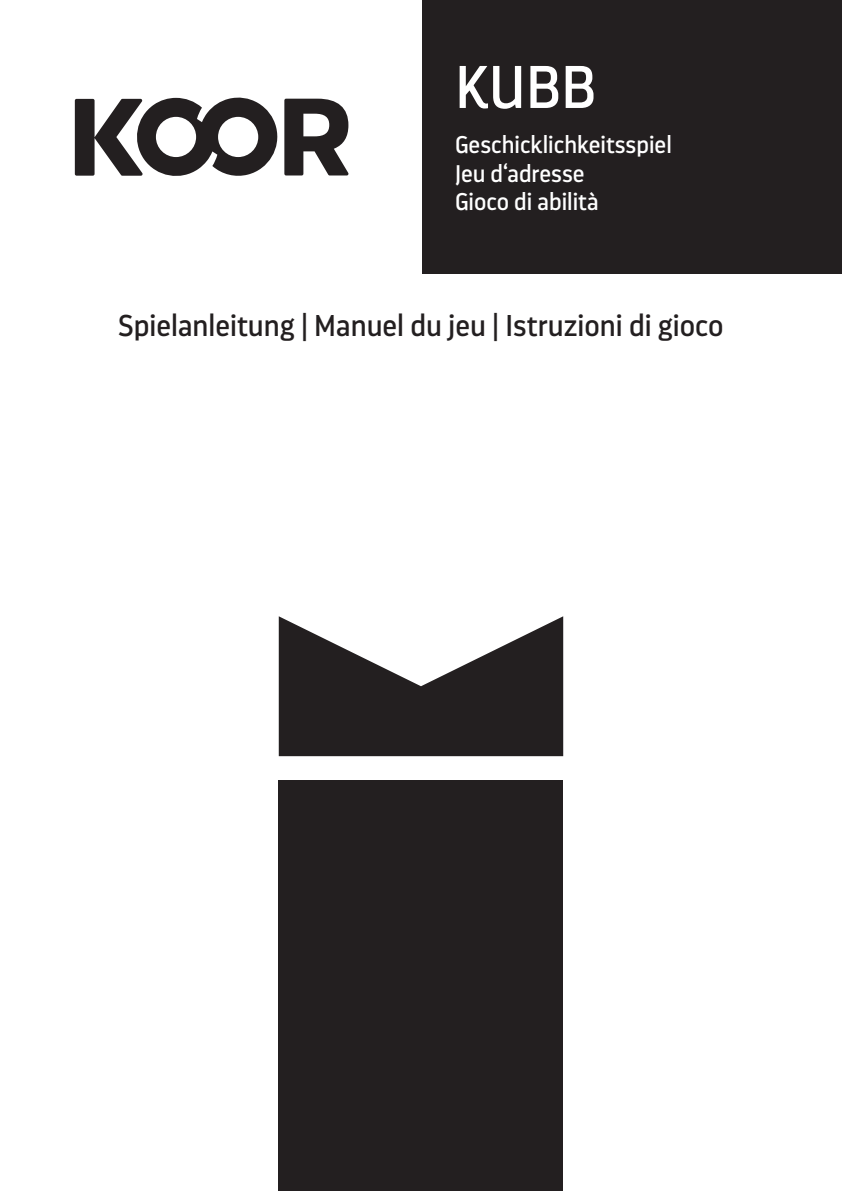
<style>
.page{position:relative;width:842px;height:1191px;background:#fff}
.page>*{position:absolute;margin:0;border:0;box-sizing:border-box;transform-origin:0 0}
.t1{font:60px "Darwin Pro";color:#fff}
.t2{font:30px "Darwin Pro";color:#231f20}
.t3{font:24px/28.8px "Darwin Pro";color:#fff}
</style>
<div class="page">
<svg style="left:75px;top:97px;width:274px;height:79px"></svg>
<div style="left:422px;top:0;width:420px;height:273px;background:#231f20"></div>
<div style="left:279px;top:780px;width:284px;height:411px;background:#231f20"></div>
<svg style="left:279px;top:616px;width:284px;height:140px"></svg>
<h1 class="t1" style="left:455px;top:47px;width:143px">KUBB</h1>
<p class="t3" style="left:455px;top:129px;width:218px">Geschicklichkeitsspiel<br>Jeu d‘adresse<br>Gioco di abilità</p>
<p class="t2" style="left:118px;top:306px;width:607px">Spielanleitung | Manuel du jeu | Istruzioni di gioco</p>
</div>
